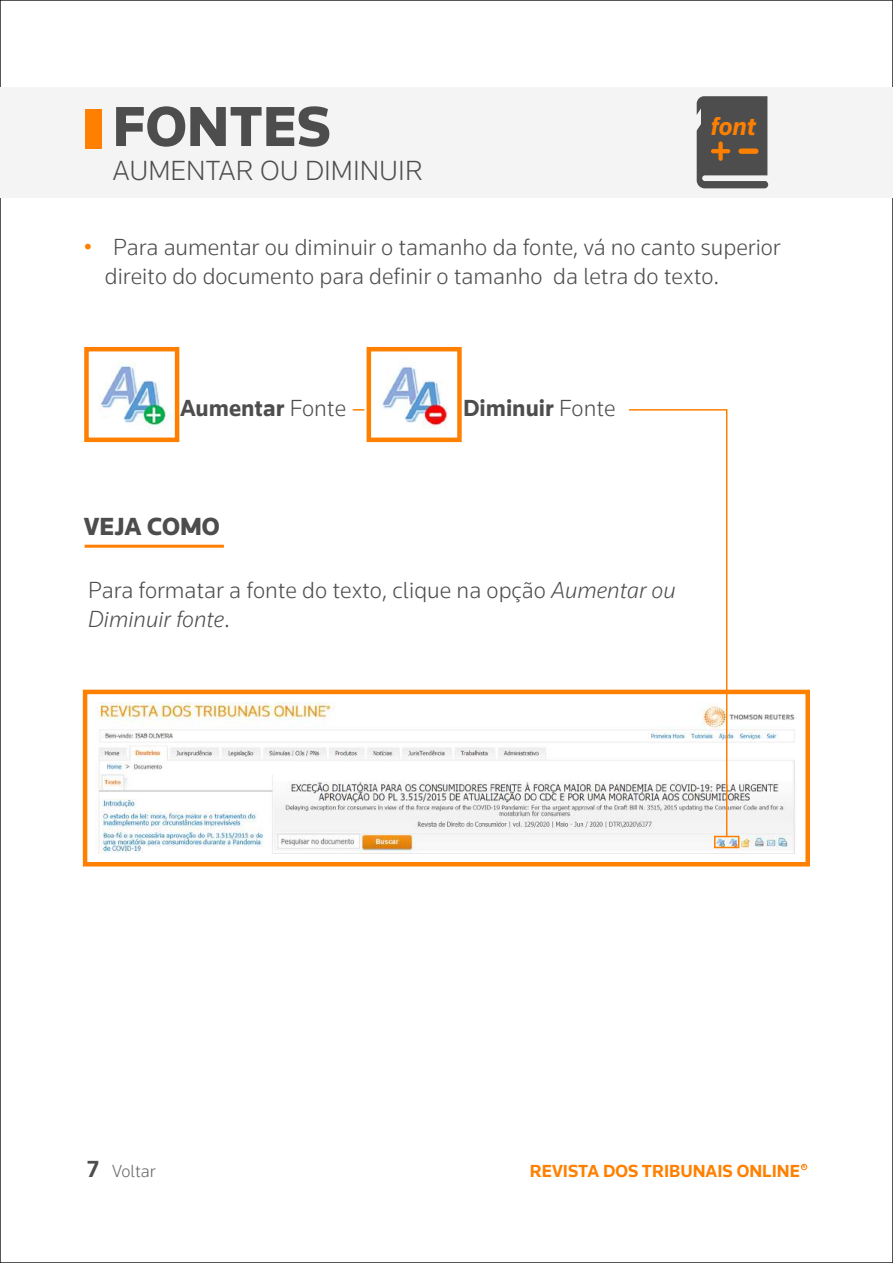
<style>
.page{position:relative;width:893px;height:1263px;background:#fff}
.page>*{position:absolute;margin:0;border:0;box-sizing:border-box;transform-origin:0 0}
.t1{font:900 58.5px "Knowledge 2017";color:#4d4d4d}
.t2{font:300 28.5px "Knowledge 2017";color:#4d4d4d}
.t3{font:italic 700 26.4px "Knowledge 2017";color:#ff8000}
.t4{font:900 25.5px "Knowledge 2017";color:#4d4d4d}
.t5{font:300 24px/28.8px "Knowledge 2017";color:#4d4d4d}
.t6{font:700 24px "Knowledge 2017";color:#4d4d4d}
.t7{font:700 18px "Knowledge 2017";color:#ff8000}
.t8{font:300 18px "Knowledge 2017";letter-spacing:-.005em;color:#666}
.t9{font:700 4.5px "Knowledge 2017";color:#ff8000}
.s1{color:#ff8000}
.s2{font-weight:300}
.s3{font-style:italic}
.s4{font-weight:700;font-size:24px;color:#4d4d4d}
</style>
<div class="page">
<div style="left:0;top:87px;width:893px;height:111px;background:#f4f4f4"></div>
<div style="left:83px;top:690px;width:727px;height:176px;border:4px solid #ff8000"></div>
<div style="left:84px;top:347px;width:95px;height:95px;border:4px solid #ff8000"></div>
<div style="left:367px;top:347px;width:95px;height:95px;border:4px solid #ff8000"></div>
<hr style="left:85px;top:545px;width:139px;height:3px;background:#ff8000">
<svg style="left:353px;top:409px;width:11px;height:2px"></svg>
<img style="left:96px;top:703px;width:701px;height:150px">
<img style="left:380px;top:366px;width:68px;height:63px">
<img style="left:99px;top:363px;width:72px;height:67px">
<svg style="left:627px;top:409px;width:101px;height:429px"></svg>
<div style="left:714px;top:836px;width:25px;height:12px;border:2px solid #ff8000"></div>
<div style="left:85px;top:109px;width:17px;height:39px;background:#ff8000"></div>
<svg style="left:801px;top:1164px;width:6px;height:6px"></svg>
<svg style="left:697px;top:96px;width:71px;height:92px;background:#5e5b58"></svg>
<div style="left:738px;top:148px;width:20px;height:6px;background:#ff8000;border-radius:3px"></div>
<h1 class="t1" style="left:113px;top:90px;width:220px">FONTES</h1>
<p class="t2" style="left:113px;top:153px;width:312px">AUMENTAR OU DIMINUIR</p>
<p class="t3" style="left:711px;top:110px;width:46px">font</p>
<p class="t5" style="left:105px;top:232px;width:677px;text-indent:-21px"><span class="s1">•</span> Para aumentar ou diminuir o tamanho da fonte, vá no canto superior direito do documento para definir o tamanho da letra do texto.</p>
<p class="t6" style="left:180px;top:393px;width:168px">Aumentar <span class="s2">Fonte</span></p>
<p class="t6" style="left:463px;top:393px;width:154px">Diminuir <span class="s2">Fonte</span></p>
<p class="t4" style="left:84px;top:511px;width:137px">VEJA COMO</p>
<p class="t5" style="left:88px;top:575px;width:589px">Para formatar a fonte do texto, clique na opção <span class="s3">Aumentar ou<br>Diminuir fonte</span>.</p>
<p class="t8" style="left:87px;top:1160px;width:70px"><span class="s4">7</span> Voltar</p>
<p class="t7" style="left:530px;top:1160px;width:272px">REVISTA DOS TRIBUNAIS ONLINE</p>
<p class="t9" style="left:803px;top:1164px;width:5px">R</p>
</div>
